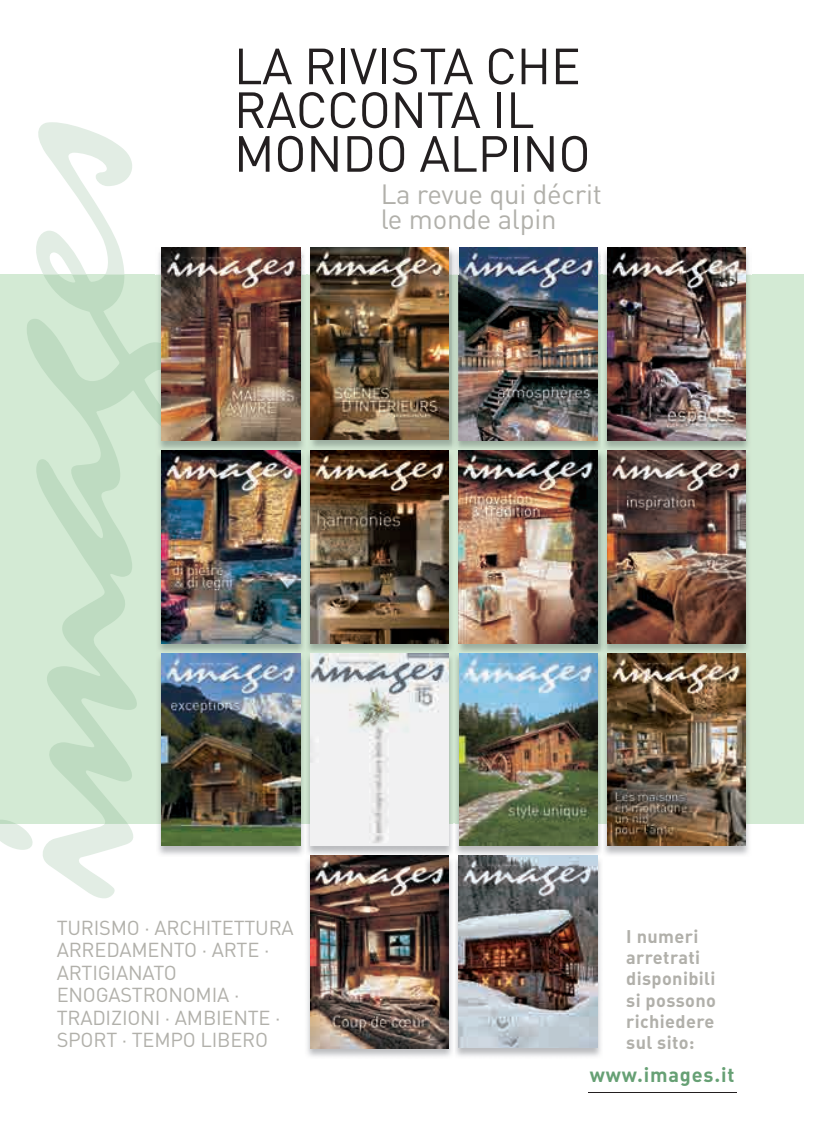
<style>
.page{position:relative;width:815px;height:1134px;background:#fff}
.page>*{position:absolute;margin:0;border:0;box-sizing:border-box;transform-origin:0 0}
.t1{font:50px/43.8px "DIN";letter-spacing:-.01em;color:#231f20}
.t2{font:27.5px/25px "DIN";letter-spacing:-.01em;color:#b1b0aa}
.t3{font:20px/22.5px "DIN";letter-spacing:-.01em;color:#b1b0aa}
.t4{font:20px "DIN Bold Alternate";letter-spacing:.04em;color:#66a074}
.t5{font:18.12px/21.2px "DIN Bold Alternate";letter-spacing:.02em;color:#b1b0aa}
</style>
<div class="page">
<div style="left:0;top:275px;width:804px;height:549px;background:#d3ead4"></div>
<svg style="left:32px;top:122px;width:110px;height:776px"></svg>
<svg style="left:27px;top:275px;width:129px;height:549px"></svg>
<svg style="left:0;top:820px;width:35px;height:30px"></svg>
<hr style="left:588px;top:1092px;width:149px;height:1px;background:#231f20">
<img style="left:156px;top:247px;width:150px;height:608px">
<img style="left:156px;top:342px;width:6px;height:99px">
<img style="left:162px;top:248px;width:138px;height:193px">
<img style="left:308px;top:247px;width:443px;height:28px">
<img style="left:458px;top:275px;width:291px;height:176px">
<img style="left:459px;top:247px;width:138px;height:193px">
<svg style="left:602px;top:247px;width:1px;height:28px"></svg>
<img style="left:602px;top:275px;width:1px;height:175px">
<img style="left:607px;top:248px;width:139px;height:193px">
<img style="left:156px;top:450px;width:150px;height:1px">
<img style="left:162px;top:451px;width:138px;height:192px">
<img style="left:305px;top:452px;width:149px;height:403px">
<img style="left:310px;top:452px;width:139px;height:191px">
<img style="left:458px;top:451px;width:291px;height:201px">
<img style="left:607px;top:450px;width:138px;height:193px">
<img style="left:162px;top:653px;width:138px;height:193px">
<img style="left:307px;top:857px;width:294px;height:200px">
<img style="left:310px;top:855px;width:139px;height:193px">
<img style="left:455px;top:654px;width:294px;height:203px">
<img style="left:607px;top:653px;width:139px;height:193px">
<img style="left:453px;top:857px;width:1px;height:200px">
<img style="left:459px;top:855px;width:138px;height:193px">
<img style="left:310px;top:275px;width:143px;height:177px">
<img style="left:453px;top:247px;width:5px;height:199px">
<img style="left:310px;top:247px;width:139px;height:193px">
<img style="left:458px;top:450px;width:139px;height:194px">
<img style="left:304px;top:654px;width:2px;height:201px">
<img style="left:310px;top:653px;width:139px;height:193px">
<img style="left:602px;top:655px;width:1px;height:200px">
<img style="left:459px;top:653px;width:138px;height:193px">
<h1 class="t1" style="left:234px;top:45px;width:358px">LA RIVISTA CHE<br>RACCONTA IL<br>MONDO ALPINO</h1>
<h2 class="t2" style="left:381px;top:182px;width:223px">La revue qui décrit le monde alpin</h2>
<p class="t3" style="left:57px;top:916px;width:239px">TURISMO · ARCHITETTURA<br>ARREDAMENTO · ARTE ·<br>ARTIGIANATO<br>ENOGASTRONOMIA ·<br>TRADIZIONI · AMBIENTE ·<br>SPORT · TEMPO LIBERO</p>
<p class="t5" style="left:626px;top:925px;width:91px">I numeri arretrati disponibili si possono richiedere sul sito:</p>
<p class="t4" style="left:590px;top:1062px;width:146px">www.images.it</p>
</div>
